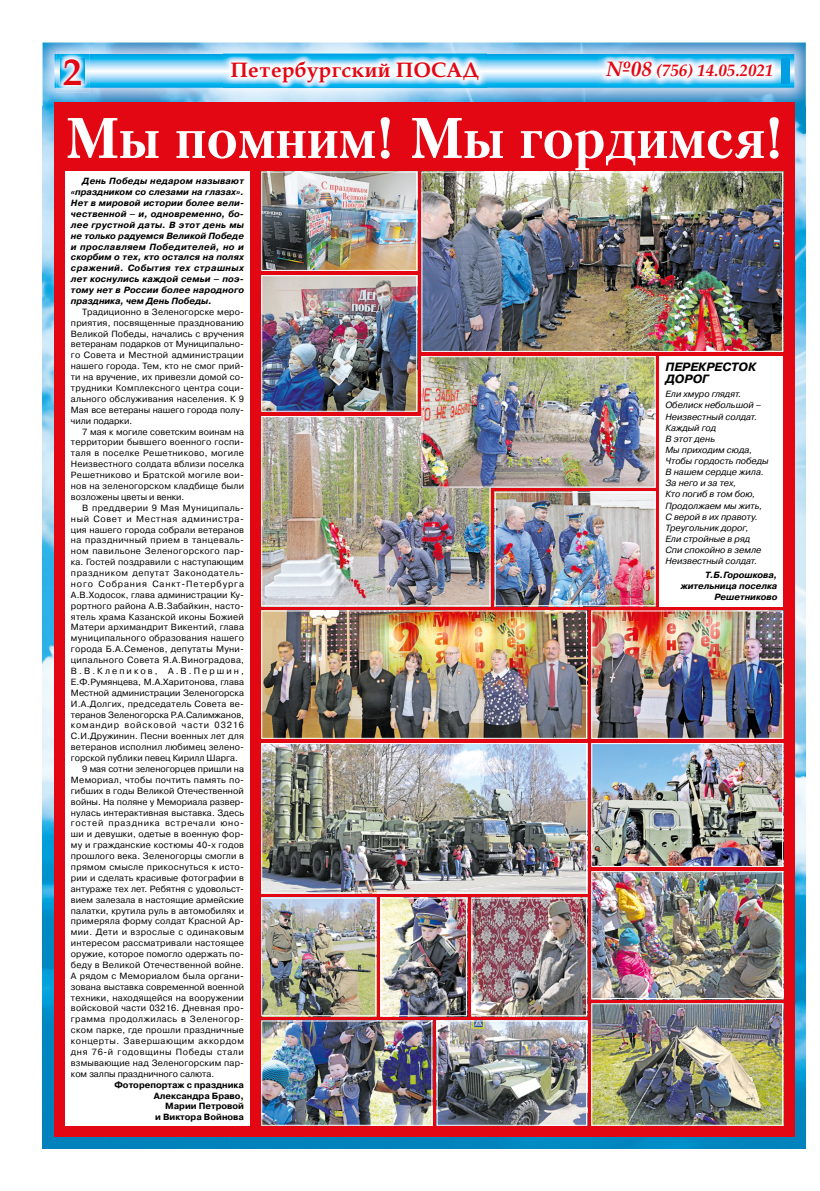
<style>
.page{position:relative;width:820px;height:1191px;background:#fff}
.page>*{position:absolute;margin:0;border:0;box-sizing:border-box;transform-origin:0 0}
.t1{font:700 57px "Petersburg";color:#fff}
.t2{font:700 37px "Palladium";color:#e30613}
.t3{font:700 20px "Palladium";color:#e30613}
.t4{font:italic 700 16px "Palladium";color:#e30613}
.t5{font:italic 700 12px/12.3px "Pragmatica C";color:#000}
.t6{font:9px/10.9px "Pragmatica C";letter-spacing:.02em;color:#000;text-align:justify}
.t7{font:italic 700 9px/10.9px "Pragmatica C";color:#000;text-align:justify}
.t8{font:italic 9px/11.1px "Pragmatica C";color:#000}
.t9{font:9px "Pragmatica C";color:#000}
.t10{font:700 9px/10.9px "Pragmatica C";color:#000;text-align:right}
.t11{font:9px "Pragmatica C";letter-spacing:.045em;color:#000}
.t12{font:9px "Pragmatica C";letter-spacing:.06em;color:#000}
.t13{font:9px "Pragmatica C";letter-spacing:.09em;color:#000}
.t14{font:9px "Pragmatica C";letter-spacing:.04em;color:#000}
.t15{font:9px "Pragmatica C";letter-spacing:.065em;color:#000}
.t16{font:9px "Pragmatica C";letter-spacing:.05em;color:#000}
.t17{font:9px "Pragmatica C";letter-spacing:.08em;color:#000}
.t18{font:9px "Pragmatica C";letter-spacing:.23em;color:#000}
.s1{font-size:20px}
</style>
<div class="page">
<img style="left:43px;top:106px;width:762px;height:1042px">
<img style="left:42px;top:42px;width:764px;height:64px">
<svg style="left:54px;top:54px;width:740px;height:34px;background:#70cdf3"></svg>
<div style="left:780px;top:58px;width:8px;height:26px;background:#009fe3"></div>
<img style="left:223px;top:53px;width:263px;height:37px">
<img style="left:223px;top:54px;width:263px;height:34px">
<img style="left:56px;top:51px;width:33px;height:42px">
<img style="left:56px;top:54px;width:33px;height:34px">
<img style="left:60px;top:58px;width:25px;height:26px">
<img style="left:598px;top:54px;width:181px;height:32px">
<div style="left:54px;top:102px;width:740px;height:1035px;background:#e30613"></div>
<div style="left:65px;top:171px;width:184px;height:954px;background:#fff"></div>
<img style="left:496px;top:494px;width:157px;height:110px">
<div style="left:494px;top:492px;width:161px;height:114px;border:1px solid #fff"></div>
<img style="left:263px;top:173px;width:152px;height:96px">
<div style="left:261px;top:171px;width:156px;height:100px;border:1px solid #fff"></div>
<img style="left:263px;top:277px;width:152px;height:133px">
<div style="left:261px;top:275px;width:156px;height:137px;border:1px solid #fff"></div>
<img style="left:593px;top:612px;width:187px;height:125px">
<div style="left:591px;top:610px;width:191px;height:129px;border:1px solid #fff"></div>
<img style="left:263px;top:418px;width:225px;height:186px">
<div style="left:261px;top:416px;width:229px;height:190px;border:1px solid #fff"></div>
<img style="left:423px;top:174px;width:357px;height:176px">
<div style="left:421px;top:172px;width:361px;height:180px;border:1px solid #fff"></div>
<img style="left:423px;top:358px;width:230px;height:127px">
<div style="left:421px;top:356px;width:234px;height:131px;border:1px solid #fff"></div>
<div style="left:659px;top:356px;width:123px;height:250px;background:#fff"></div>
<img style="left:263px;top:612px;width:322px;height:125px">
<img style="left:263px;top:745px;width:322px;height:146px">
<div style="left:261px;top:743px;width:326px;height:150px;border:1px solid #fff"></div>
<img style="left:593px;top:873px;width:187px;height:124px">
<div style="left:591px;top:871px;width:191px;height:128px;border:1px solid #fff"></div>
<img style="left:473px;top:899px;width:112px;height:115px">
<div style="left:471px;top:897px;width:116px;height:119px;border:1px solid #fff"></div>
<img style="left:382px;top:899px;width:83px;height:115px">
<div style="left:380px;top:897px;width:87px;height:119px;border:1px solid #fff"></div>
<img style="left:263px;top:899px;width:111px;height:115px">
<div style="left:261px;top:897px;width:115px;height:119px;border:1px solid #fff"></div>
<img style="left:593px;top:1005px;width:187px;height:118px">
<div style="left:591px;top:1003px;width:191px;height:122px;border:1px solid #fff"></div>
<img style="left:593px;top:745px;width:187px;height:120px">
<div style="left:591px;top:743px;width:191px;height:124px;border:1px solid #fff"></div>
<img style="left:263px;top:1022px;width:167px;height:101px">
<div style="left:261px;top:1020px;width:171px;height:105px;border:1px solid #fff"></div>
<img style="left:438px;top:1022px;width:147px;height:101px">
<div style="left:436px;top:1020px;width:151px;height:105px;border:1px solid #fff"></div>
<div style="left:261px;top:610px;width:326px;height:129px;border:1px solid #fff"></div>
<h2 class="t2" style="left:63px;top:48px;width:21px">2</h2>
<h3 class="t3" style="left:230px;top:57px;width:250px">Петербургский ПОСАД</h3>
<h3 class="t4" style="left:606px;top:61px;width:169px"><span class="s1">№08</span> (756) 14.05.2021</h3>
<h1 class="t1" style="left:65px;top:100px;width:719px">Мы помним! Мы гордимся!</h1>
<p class="t7" style="left:71px;top:176px;width:174px;text-indent:11px">День Победы недаром называют «праздником со слезами на глазах».<br>Нет в мировой истории более вели&shy;чественной – и, одновременно, бо&shy;лее грустной даты. В этот день мы не только радуемся Великой Победе и прославляем Победителей, но и скорбим о тех, кто остался на полях сражений. События тех страшных лет коснулись каждой семьи – поэ&shy;тому нет в России более народного праздника, чем День Победы.</p>
<p class="t6" style="left:71px;top:306px;width:174px;text-indent:11px">Традиционно в Зеленогорске меро&shy;приятия, посвященные празднованию Великой Победы, начались с вручения ветеранам подарков от Муниципально&shy;го Совета и Местной администрации нашего города. Тем, кто не смог прий&shy;ти на вручение, их привезли домой со&shy;трудники Комплексного центра соци&shy;ального обслуживания населения. К 9<br>Мая все ветераны нашего города полу&shy;чили подарки.</p>
<p class="t6" style="left:71px;top:426px;width:174px;text-indent:11px">7 мая к могиле советским воинам на территории бывшего военного госпи&shy;таля в поселке Решетниково, могиле Неизвестного солдата вблизи поселка Решетниково и Братской могиле вои&shy;нов на зеленогорском кладбище были возложены цветы и венки.</p>
<p class="t14" style="left:82px;top:502px;width:163px">В преддверии 9 Мая Муниципаль-</p>
<p class="t15" style="left:71px;top:513px;width:174px">ный Совет и Местная администра-</p>
<p class="t6" style="left:71px;top:524px;width:174px">ция нашего города собрали ветеранов</p>
<p class="t11" style="left:71px;top:535px;width:174px">на праздничный прием в танцеваль-</p>
<p class="t11" style="left:71px;top:546px;width:174px">ном павильоне Зеленогорского пар-</p>
<p class="t6" style="left:71px;top:556px;width:174px">ка. Гостей поздравили с наступающим</p>
<p class="t12" style="left:71px;top:568px;width:174px">праздником депутат Законодатель-</p>
<p class="t13" style="left:71px;top:579px;width:174px">ного Собрания Санкт-Петербурга</p>
<p class="t6" style="left:71px;top:589px;width:174px">А.В.Ходосок, глава администрации Ку-</p>
<p class="t6" style="left:71px;top:600px;width:174px">рортного района А.В.Забайкин, насто-</p>
<p class="t6" style="left:71px;top:611px;width:174px">ятель храма Казанской иконы Божией</p>
<p class="t6" style="left:71px;top:622px;width:174px">Матери архимандрит Викентий, глава</p>
<p class="t6" style="left:71px;top:633px;width:174px">муниципального образования нашего</p>
<p class="t6" style="left:71px;top:644px;width:174px">города Б.А.Семенов, депутаты Муни-</p>
<p class="t6" style="left:71px;top:654px;width:174px">ципального Совета Я.А.Виноградова,</p>
<p class="t18" style="left:71px;top:666px;width:174px">В.В.Клепиков, А.В.Першин,</p>
<p class="t6" style="left:71px;top:676px;width:174px">Е.Ф.Румянцева, М.А.Харитонова, глава</p>
<p class="t6" style="left:71px;top:687px;width:174px">Местной администрации Зеленогорска</p>
<p class="t6" style="left:71px;top:698px;width:174px">И.А.Долгих, председатель Совета ве-</p>
<p class="t9" style="left:71px;top:709px;width:174px">теранов Зеленогорска Р.А.Салимжанов,</p>
<p class="t13" style="left:71px;top:720px;width:174px">командир войсковой части 03216</p>
<p class="t6" style="left:71px;top:731px;width:174px">С.И.Дружинин. Песни военных лет для</p>
<p class="t6" style="left:71px;top:741px;width:174px">ветеранов исполнил любимец зелено-</p>
<p class="t9" style="left:71px;top:753px;width:168px">горской публики певец Кирилл Шарга.</p>
<p class="t9" style="left:82px;top:764px;width:163px">9 мая сотни зеленогорцев пришли на</p>
<p class="t6" style="left:71px;top:774px;width:174px">Мемориал, чтобы почтить память по-</p>
<p class="t6" style="left:71px;top:785px;width:174px">гибших в годы Великой Отечественной</p>
<p class="t9" style="left:71px;top:796px;width:174px">войны. На поляне у Мемориала развер-</p>
<p class="t6" style="left:71px;top:807px;width:174px">нулась интерактивная выставка. Здесь</p>
<p class="t17" style="left:71px;top:818px;width:174px">гостей праздника встречали юно-</p>
<p class="t6" style="left:71px;top:828px;width:174px">ши и девушки, одетые в военную фор-</p>
<p class="t6" style="left:71px;top:839px;width:174px">му и гражданские костюмы 40-х годов</p>
<p class="t6" style="left:71px;top:850px;width:174px">прошлого века. Зеленогорцы смогли в</p>
<p class="t6" style="left:71px;top:861px;width:174px">прямом смысле прикоснуться к исто-</p>
<p class="t6" style="left:71px;top:872px;width:174px">рии и сделать красивые фотографии в</p>
<p class="t6" style="left:71px;top:883px;width:174px">антураже тех лет. Ребятня с удовольст-</p>
<p class="t6" style="left:71px;top:894px;width:174px">вием залезала в настоящие армейские</p>
<p class="t6" style="left:71px;top:905px;width:174px">палатки, крутила руль в автомобилях и</p>
<p class="t6" style="left:71px;top:916px;width:174px">примеряла форму солдат Красной Ар-</p>
<p class="t14" style="left:71px;top:927px;width:174px">мии. Дети и взрослые с одинаковым</p>
<p class="t6" style="left:71px;top:937px;width:174px">интересом рассматривали настоящее</p>
<p class="t6" style="left:71px;top:948px;width:174px">оружие, которое помогло одержать по-</p>
<p class="t6" style="left:71px;top:959px;width:174px">беду в Великой Отечественной войне.</p>
<p class="t6" style="left:71px;top:970px;width:174px">А рядом с Мемориалом была органи-</p>
<p class="t6" style="left:71px;top:981px;width:174px">зована выставка современной военной</p>
<p class="t6" style="left:71px;top:992px;width:174px">техники, находящейся на вооружении</p>
<p class="t6" style="left:71px;top:1003px;width:174px">войсковой части 03216. Дневная про-</p>
<p class="t16" style="left:71px;top:1014px;width:174px">грамма продолжилась в Зеленогор-</p>
<p class="t6" style="left:71px;top:1024px;width:174px">ском парке, где прошли праздничные</p>
<p class="t12" style="left:71px;top:1036px;width:174px">концерты. Завершающим аккордом</p>
<p class="t15" style="left:71px;top:1047px;width:174px">дня 76-й годовщины Победы стали</p>
<p class="t6" style="left:71px;top:1057px;width:174px">взмывающие над Зеленогорским пар-</p>
<p class="t9" style="left:71px;top:1068px;width:145px">ком залпы праздничного салюта.</p>
<p class="t10" style="left:114px;top:1079px;width:131px">Фоторепортаж с праздника<br>Александра Браво,<br>Марии Петровой<br>и Виктора Войнова</p>
<h3 class="t5" style="left:665px;top:361px;width:92px">ПЕРЕКРЕСТОК<br>ДОРОГ</h3>
<p class="t8" style="left:665px;top:389px;width:105px">Ели хмуро глядят.<br>Обелиск небольшой –<br>Неизвестный солдат.<br>Каждый год<br>В этот день<br>Мы приходим сюда,<br>Чтобы гордость победы<br>В нашем сердце жила.<br>За него и за тех,<br>Кто погиб в том бою,<br>Продолжаем мы жить,<br>С верой в их правоту.<br>Треугольник дорог,<br>Ели стройные в ряд<br>Спи спокойно в земле<br>Неизвестный солдат.</p>
<p class="t7" style="left:680px;top:569px;width:98px;text-align:right">Т.Б.Горошкова, жительница поселка<br>Решетниково</p>
</div>
